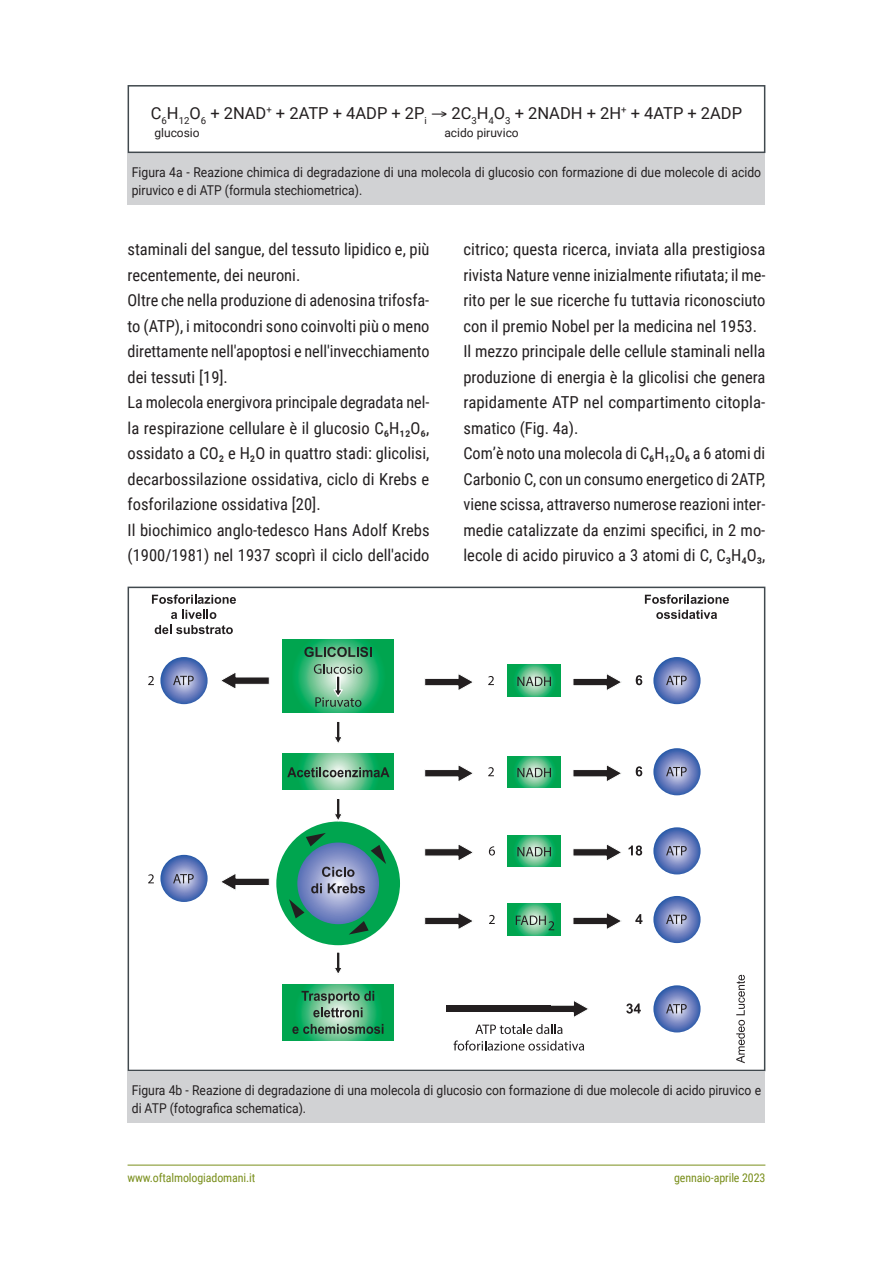
<style>
.page{position:relative;width:893px;height:1263px;background:#fff}
.page>*{position:absolute;margin:0;border:0;box-sizing:border-box;transform-origin:0 0}
.t1{font:16.5px/25.5px "Roboto Condensed";color:#231f20}
.t2{font:16.5px "Roboto";color:#231f20}
.t3{font:13.5px/18px "Roboto";color:#231f20;scale:.9 1}
.t4{font:12px "Roboto Condensed";letter-spacing:-.01em;color:#7a8f1c}
.t5{font:12px "Roboto";color:#231f20}
</style>
<div class="page">
<hr style="left:128px;top:1165px;width:637px;height:1px;background:#7a8f1c">
<svg style="left:160px;top:657px;width:48px;height:47px"></svg>
<svg style="left:160px;top:855px;width:48px;height:47px"></svg>
<svg style="left:173px;top:676px;width:21px;height:9px"></svg>
<svg style="left:283px;top:640px;width:111px;height:73px"></svg>
<svg style="left:283px;top:754px;width:111px;height:36px"></svg>
<svg style="left:304px;top:647px;width:68px;height:10px"></svg>
<svg style="left:152px;top:594px;width:84px;height:10px"></svg>
<svg style="left:171px;top:610px;width:45px;height:9px"></svg>
<svg style="left:155px;top:625px;width:78px;height:9px"></svg>
<svg style="left:645px;top:594px;width:84px;height:10px"></svg>
<svg style="left:656px;top:610px;width:61px;height:9px"></svg>
<svg style="left:287px;top:767px;width:102px;height:10px"></svg>
<svg style="left:283px;top:985px;width:111px;height:56px"></svg>
<svg style="left:301px;top:991px;width:73px;height:26px"></svg>
<svg style="left:292px;top:1024px;width:91px;height:10px"></svg>
<svg style="left:454px;top:1040px;width:130px;height:10px"></svg>
<svg style="left:148px;top:676px;width:6px;height:9px"></svg>
<svg style="left:173px;top:874px;width:21px;height:9px"></svg>
<svg style="left:148px;top:874px;width:6px;height:9px"></svg>
<svg style="left:314px;top:664px;width:48px;height:43px"></svg>
<svg style="left:335px;top:722px;width:7px;height:21px"></svg>
<svg style="left:653px;top:657px;width:48px;height:47px"></svg>
<svg style="left:666px;top:676px;width:21px;height:9px"></svg>
<svg style="left:508px;top:665px;width:53px;height:31px"></svg>
<svg style="left:517px;top:677px;width:34px;height:9px"></svg>
<svg style="left:488px;top:676px;width:6px;height:9px"></svg>
<svg style="left:636px;top:675px;width:6px;height:10px"></svg>
<svg style="left:424px;top:674px;width:49px;height:16px"></svg>
<svg style="left:573px;top:674px;width:49px;height:17px"></svg>
<svg style="left:653px;top:748px;width:48px;height:47px"></svg>
<svg style="left:666px;top:767px;width:21px;height:9px"></svg>
<svg style="left:508px;top:756px;width:53px;height:31px"></svg>
<svg style="left:517px;top:768px;width:34px;height:9px"></svg>
<svg style="left:488px;top:767px;width:6px;height:9px"></svg>
<svg style="left:636px;top:766px;width:6px;height:10px"></svg>
<svg style="left:424px;top:765px;width:49px;height:17px"></svg>
<svg style="left:573px;top:765px;width:48px;height:17px"></svg>
<svg style="left:653px;top:827px;width:48px;height:47px"></svg>
<svg style="left:666px;top:846px;width:21px;height:9px"></svg>
<svg style="left:508px;top:835px;width:53px;height:31px"></svg>
<svg style="left:517px;top:847px;width:34px;height:9px"></svg>
<svg style="left:489px;top:846px;width:6px;height:9px"></svg>
<svg style="left:629px;top:845px;width:13px;height:10px"></svg>
<svg style="left:424px;top:845px;width:49px;height:16px"></svg>
<svg style="left:573px;top:844px;width:48px;height:16px"></svg>
<svg style="left:653px;top:896px;width:48px;height:47px"></svg>
<svg style="left:666px;top:915px;width:21px;height:9px"></svg>
<svg style="left:508px;top:904px;width:53px;height:31px"></svg>
<svg style="left:516px;top:915px;width:38px;height:15px"></svg>
<svg style="left:489px;top:915px;width:6px;height:9px"></svg>
<svg style="left:635px;top:914px;width:7px;height:10px"></svg>
<svg style="left:653px;top:985px;width:48px;height:47px"></svg>
<svg style="left:666px;top:1004px;width:21px;height:9px"></svg>
<svg style="left:626px;top:1003px;width:15px;height:10px"></svg>
<svg style="left:424px;top:913px;width:48px;height:16px"></svg>
<svg style="left:221px;top:672px;width:49px;height:16px"></svg>
<svg style="left:221px;top:873px;width:49px;height:18px"></svg>
<svg style="left:573px;top:913px;width:49px;height:17px"></svg>
<svg style="left:334px;top:952px;width:7px;height:23px"></svg>
<svg style="left:475px;top:1000px;width:114px;height:34px"></svg>
<div style="left:446px;top:1006px;width:105px;height:6px;background:#231f20"></div>
<svg style="left:276px;top:799px;width:124px;height:146px"></svg>
<svg style="left:736px;top:975px;width:9px;height:88px"></svg>
<div style="left:128px;top:587px;width:637px;height:484px;border:2px solid #41494e"></div>
<div style="left:128px;top:1071px;width:637px;height:51px;background:#d1d2d4"></div>
<div style="left:128px;top:153px;width:637px;height:51px;background:#d1d2d4"></div>
<div style="left:128px;top:85px;width:637px;height:68px;border:2px solid #41494e"></div>
<p class="t2" style="left:151px;top:101px;width:593px">C<sub>6</sub>H<sub>12</sub>O<sub>6</sub> + 2NAD<sup>+</sup> + 2ATP + 4ADP + 2P<sub>i</sub> → 2C<sub>3</sub>H<sub>4</sub>O<sub>3</sub> + 2NADH + 2H<sup>+</sup> + 4ATP + 2ADP</p>
<p class="t5" style="left:154px;top:124px;width:47px">glucosio</p>
<p class="t5" style="left:444px;top:124px;width:76px">acido piruvico</p>
<p class="t3" style="left:132px;top:162px;width:701px">Figura 4a - Reazione chimica di degradazione di una molecola di glucosio con formazione di due molecole di acido piruvico e di ATP (formula stechiometrica).</p>
<p class="t1" style="left:128px;top:236px;width:304px">staminali del sangue, del tessuto lipidico e, più recentemente, dei neuroni.<br>Oltre che nella produzione di adenosina trifosfa&shy;to (ATP), i mitocondri sono coinvolti più o meno direttamente nell'apoptosi e nell'invecchiamento dei tessuti [19].<br>La molecola energivora principale degradata nel&shy;la respirazione cellulare è il glucosio C₆H₁₂O₆, ossidato a CO₂ e H₂O in quattro stadi: glicolisi, decarbossilazione ossidativa, ciclo di Krebs e fosforilazione ossidativa [20].<br>Il biochimico anglo-tedesco Hans Adolf Krebs (1900/1981) nel 1937 scoprì il ciclo dell'acido</p>
<p class="t1" style="left:463px;top:236px;width:303px">citrico; questa ricerca, inviata alla prestigiosa rivista Nature venne inizialmente rifiutata; il me&shy;rito per le sue ricerche fu tuttavia riconosciuto con il premio Nobel per la medicina nel 1953.<br>Il mezzo principale delle cellule staminali nella produzione di energia è la glicolisi che genera rapidamente ATP nel compartimento citopla&shy;smatico (Fig. 4a).<br>Com’è noto una molecola di C₆H₁₂O₆ a 6 atomi di Carbonio C, con un consumo energetico di 2ATP, viene scissa, attraverso numerose reazioni inter&shy;medie catalizzate da enzimi specifici, in 2 mo&shy;lecole di acido piruvico a 3 atomi di C, C₃H₄O₃,</p>
<p class="t3" style="left:132px;top:1080px;width:701px">Figura 4b - Reazione di degradazione di una molecola di glucosio con formazione di due molecole di acido piruvico e di ATP (fotografica schematica).</p>
<p class="t4" style="left:128px;top:1169px;width:129px">www.oftalmologiadomani.it</p>
<p class="t4" style="left:674px;top:1169px;width:93px">gennaio-aprile 2023</p>
</div>
